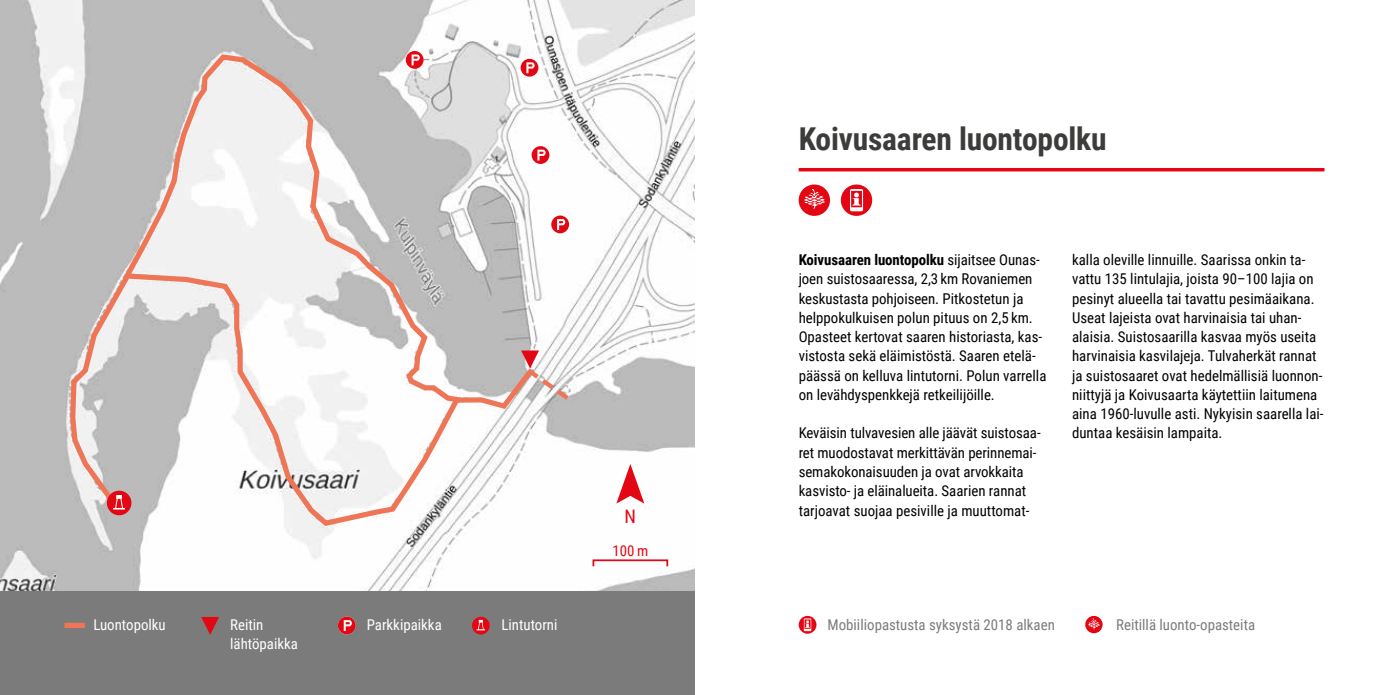
<style>
.page{position:relative;width:1389px;height:695px;background:#fff}
.page>*{position:absolute;margin:0;border:0;box-sizing:border-box;transform-origin:0 0}
.t1{font:700 31.5px "Roboto Condensed";letter-spacing:-.005em;color:#3c3c3b}
.t2{font:18.55px "Roboto Condensed";color:#e30613}
.t3{font:14.88px/19.2px "Roboto Condensed";color:#000}
.t4{font:14.88px "Roboto Condensed";color:#7c7b7b}
.t5{font:14.88px "Roboto Condensed";color:#fff}
.t6{font:14.88px "Roboto Condensed";color:#e30613}
.s1{font-weight:700}
</style>
<div class="page">
<img style="left:0;top:0;width:694px;height:591px">
<div style="left:0;top:591px;width:694px;height:103px;background:#7c7b7b"></div>
<svg style="left:119px;top:52px;width:417px;height:477px"></svg>
<svg style="left:68px;top:270px;width:66px;height:245px"></svg>
<svg style="left:406px;top:51px;width:18px;height:18px"></svg>
<svg style="left:532px;top:146px;width:17px;height:18px"></svg>
<svg style="left:521px;top:59px;width:17px;height:18px"></svg>
<svg style="left:551px;top:215px;width:18px;height:18px"></svg>
<svg style="left:521px;top:350px;width:52px;height:54px"></svg>
<div style="left:593px;top:559px;width:75px;height:8px;border:2px solid #e30613"></div>
<svg style="left:616px;top:464px;width:28px;height:39px"></svg>
<hr style="left:799px;top:168px;width:525px;height:3px;background:#e30613">
<svg style="left:799px;top:184px;width:31px;height:32px"></svg>
<div style="left:841px;top:184px;width:31px;height:32px;background:#e30613;border-radius:50%"></div>
<svg style="left:850px;top:189px;width:13px;height:22px"></svg>
<svg style="left:472px;top:616px;width:18px;height:18px"></svg>
<div style="left:64px;top:622px;width:21px;height:6px;background:#ee7656"></div>
<svg style="left:338px;top:616px;width:18px;height:18px"></svg>
<svg style="left:201px;top:617px;width:18px;height:17px"></svg>
<svg style="left:799px;top:615px;width:17px;height:18px"></svg>
<svg style="left:804px;top:618px;width:7px;height:13px"></svg>
<svg style="left:1085px;top:615px;width:18px;height:18px"></svg>
<p class="t2" style="left:625px;top:503px;width:13px">N</p>
<p class="t6" style="left:613px;top:540px;width:37px">100 m</p>
<h1 class="t1" style="left:799px;top:117px;width:310px">Koivusaaren luontopolku</h1>
<p class="t3" style="left:799px;top:249px;width:249px"><span class="s1">Koivusaaren luontopolku</span> sijaitsee Ounas&shy;joen suistosaaressa, 2,3 km Rovaniemen keskustasta pohjoiseen. Pitkostetun ja helppokulkuisen polun pituus on 2,5 km.<br>Opasteet kertovat saaren historiasta, kas&shy;vistosta sekä eläimistöstä. Saaren etelä&shy;päässä on kelluva lintutorni. Polun varrella on levähdyspenkkejä retkeilijöille.</p>
<p class="t3" style="left:799px;top:423px;width:244px">Keväisin tulvavesien alle jäävät suistosaa&shy;ret muodostavat merkittävän perinnemai&shy;semakokonaisuuden ja ovat arvokkaita kasvisto- ja eläinalueita. Saarien rannat tarjoavat suojaa pesiville ja muuttomat-</p>
<p class="t3" style="left:1072px;top:249px;width:253px">kalla oleville linnuille. Saarissa onkin ta&shy;vattu 135 lintulajia, joista 90–100 lajia on pesinyt alueella tai tavattu pesimäaikana.<br>Useat lajeista ovat harvinaisia tai uhan&shy;alaisia. Suistosaarilla kasvaa myös useita harvinaisia kasvilajeja. Tulvaherkät rannat ja suistosaaret ovat hedelmällisiä luonnon&shy;niittyjä ja Koivusaarta käytettiin laitumena aina 1960-luvulle asti. Nykyisin saarella lai&shy;duntaa kesäisin lampaita.</p>
<p class="t5" style="left:93px;top:614px;width:74px">Luontopolku</p>
<p class="t5" style="left:230px;top:614px;width:35px">Reitin</p>
<p class="t5" style="left:501px;top:614px;width:58px">Lintutorni</p>
<p class="t5" style="left:230px;top:633px;width:69px">lähtöpaikka</p>
<p class="t5" style="left:367px;top:614px;width:77px">Parkkipaikka</p>
<p class="t4" style="left:828px;top:614px;width:229px">Mobiiliopastusta syksystä 2018 alkaen</p>
<p class="t4" style="left:1116px;top:614px;width:141px">Reitillä luonto-opasteita</p>
</div>
